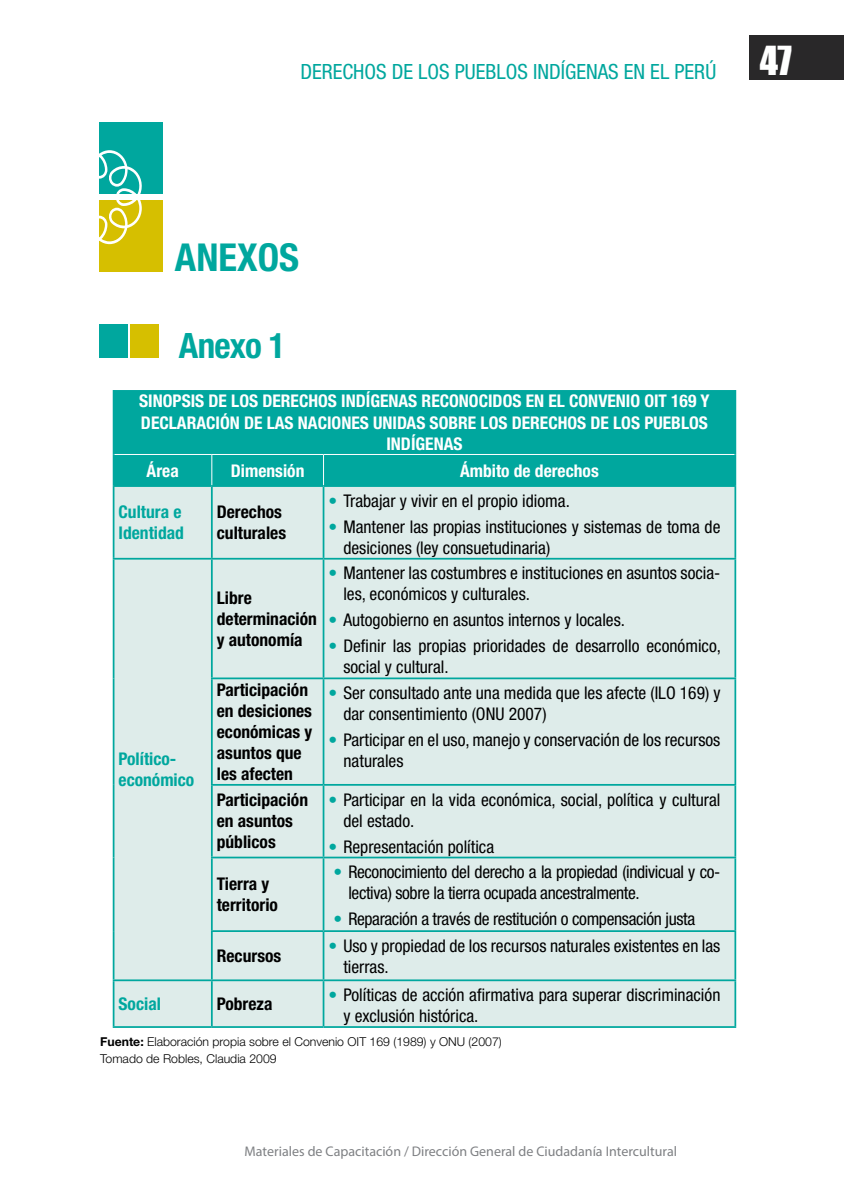
<style>
.page{position:relative;width:844px;height:1191px;background:#fff}
.page>*{position:absolute;margin:0;border:0;box-sizing:border-box;transform-origin:0 0}
.t1{font:700 condensed 38.5px "Helvetica Neue LT Std";color:#00a79e}
.t2{font:700 condensed 35px "Helvetica Neue LT Std";letter-spacing:-.02em;color:#00a79e}
.t3{font:condensed 21px "Helvetica Neue LT Std";color:#00a79e}
.t4{font:condensed 17.5px/21px "Helvetica Neue LT Std";color:#000}
.t5{font:700 condensed 17.5px/21px "Helvetica Neue LT Std";color:#000}
.t6{font:700 condensed 17.5px/21px "Helvetica Neue LT Std";color:#fff;text-align:center}
.t7{font:condensed 17.5px/21px "Helvetica Neue LT Std";letter-spacing:-.02em;color:#000}
.t8{font:700 condensed 17.5px/21px "Helvetica Neue LT Std";color:#00a79e}
.t9{font:14px "Myriad Pro";color:#7e8083}
.t10{font:300 12.25px/16.6px "Helvetica Neue LT Std";color:#000}
.s1{font-weight:700;font-stretch:normal;color:#00a79e}
.s2{font-weight:700}
</style>
<div class="page">
<div style="left:749px;top:35px;width:94px;height:44px;background:#292829"></div>
<div style="left:114px;top:390px;width:620px;height:95px;background:#00a79e"></div>
<div style="left:114px;top:487px;width:620px;height:539px;background:#deecea"></div>
<hr style="left:113px;top:485px;width:99px;height:2px;background:#00a79e">
<hr style="left:113px;top:487px;width:1px;height:71px;background:#00a79e">
<hr style="left:212px;top:485px;width:111px;height:2px;background:#00a79e">
<hr style="left:211px;top:487px;width:2px;height:71px;background:#00a79e">
<hr style="left:323px;top:485px;width:413px;height:2px;background:#00a79e">
<hr style="left:322px;top:487px;width:2px;height:71px;background:#00a79e">
<hr style="left:734px;top:487px;width:2px;height:71px;background:#00a79e">
<hr style="left:113px;top:558px;width:99px;height:1px;background:#00a79e">
<hr style="left:113px;top:559px;width:1px;height:119px;background:#00a79e">
<hr style="left:212px;top:558px;width:111px;height:1px;background:#00a79e">
<hr style="left:211px;top:559px;width:2px;height:118px;background:#00a79e">
<hr style="left:323px;top:558px;width:413px;height:1px;background:#00a79e">
<hr style="left:322px;top:559px;width:2px;height:118px;background:#00a79e">
<hr style="left:734px;top:559px;width:2px;height:118px;background:#00a79e">
<hr style="left:113px;top:678px;width:1px;height:107px;background:#00a79e">
<hr style="left:211px;top:677px;width:112px;height:2px;background:#00a79e">
<hr style="left:211px;top:679px;width:2px;height:105px;background:#00a79e">
<hr style="left:323px;top:677px;width:413px;height:2px;background:#00a79e">
<hr style="left:322px;top:679px;width:2px;height:105px;background:#00a79e">
<hr style="left:734px;top:679px;width:2px;height:105px;background:#00a79e">
<hr style="left:113px;top:785px;width:1px;height:72px;background:#00a79e">
<hr style="left:211px;top:784px;width:112px;height:1px;background:#00a79e">
<hr style="left:211px;top:785px;width:2px;height:71px;background:#00a79e">
<hr style="left:323px;top:784px;width:413px;height:1px;background:#00a79e">
<hr style="left:322px;top:785px;width:2px;height:71px;background:#00a79e">
<hr style="left:734px;top:785px;width:2px;height:71px;background:#00a79e">
<hr style="left:113px;top:857px;width:1px;height:74px;background:#00a79e">
<hr style="left:211px;top:856px;width:112px;height:2px;background:#00a79e">
<hr style="left:211px;top:858px;width:2px;height:72px;background:#00a79e">
<hr style="left:323px;top:856px;width:413px;height:2px;background:#00a79e">
<hr style="left:322px;top:858px;width:2px;height:72px;background:#00a79e">
<hr style="left:734px;top:858px;width:2px;height:72px;background:#00a79e">
<hr style="left:113px;top:931px;width:1px;height:48px;background:#00a79e">
<hr style="left:211px;top:930px;width:112px;height:2px;background:#00a79e">
<hr style="left:211px;top:932px;width:2px;height:47px;background:#00a79e">
<hr style="left:323px;top:930px;width:413px;height:2px;background:#00a79e">
<hr style="left:322px;top:932px;width:2px;height:47px;background:#00a79e">
<hr style="left:734px;top:932px;width:2px;height:47px;background:#00a79e">
<hr style="left:113px;top:979px;width:99px;height:2px;background:#00a79e">
<hr style="left:113px;top:981px;width:1px;height:45px;background:#00a79e">
<hr style="left:212px;top:979px;width:111px;height:2px;background:#00a79e">
<hr style="left:211px;top:981px;width:2px;height:45px;background:#00a79e">
<hr style="left:323px;top:979px;width:413px;height:2px;background:#00a79e">
<hr style="left:322px;top:981px;width:2px;height:45px;background:#00a79e">
<hr style="left:734px;top:981px;width:2px;height:45px;background:#00a79e">
<hr style="left:113px;top:1026px;width:99px;height:2px;background:#00a79e">
<hr style="left:212px;top:1026px;width:111px;height:2px;background:#00a79e">
<hr style="left:323px;top:1026px;width:413px;height:2px;background:#00a79e">
<hr style="left:113px;top:390px;width:1px;height:64px;background:#00a79e">
<hr style="left:113px;top:454px;width:1px;height:31px;background:#00a79e">
<hr style="left:734px;top:390px;width:2px;height:64px;background:#00a79e">
<hr style="left:734px;top:454px;width:2px;height:31px;background:#00a79e">
<hr style="left:114px;top:454px;width:98px;height:1px;background:#fff">
<hr style="left:212px;top:454px;width:111px;height:1px;background:#fff">
<hr style="left:211px;top:455px;width:1px;height:30px;background:#fff">
<hr style="left:323px;top:454px;width:411px;height:1px;background:#fff">
<hr style="left:323px;top:455px;width:1px;height:30px;background:#fff">
<div style="left:99px;top:123px;width:63px;height:71px;background:#00a79e"></div>
<div style="left:99px;top:200px;width:63px;height:71px;background:#d6bf00"></div>
<svg style="left:99px;top:150px;width:43px;height:94px"></svg>
<div style="left:99px;top:324px;width:28px;height:34px;background:#00a79e"></div>
<div style="left:130px;top:324px;width:28px;height:34px;background:#d6bf00"></div>
<p class="t3" style="left:300px;top:60px;width:493px">DERECHOS DE LOS PUEBLOS INDÍGENAS EN EL PERÚ <sup>47</sup></p>
<h1 class="t1" style="left:175px;top:234px;width:126px">ANEXOS</h1>
<h2 class="t2" style="left:179px;top:324px;width:108px">Anexo 1</h2>
<p class="t6" style="left:139px;top:390px;width:572px">SINOPSIS DE LOS DERECHOS INDÍGENAS RECONOCIDOS EN EL CONVENIO OIT 169 Y<br>DECLARACIÓN DE LAS NACIONES UNIDAS SOBRE LOS DERECHOS DE LOS PUEBLOS<br>INDÍGENAS</p>
<p class="t6" style="left:147px;top:459px;width:34px">Área</p>
<p class="t6" style="left:231px;top:459px;width:75px">Dimensión</p>
<p class="t6" style="left:460px;top:459px;width:140px">Ámbito de derechos</p>
<p class="t8" style="left:118px;top:501px;width:67px">Cultura e<br>Identidad</p>
<p class="t5" style="left:217px;top:501px;width:71px">Derechos culturales</p>
<p class="t4" style="left:328px;top:490px;width:243px"><span class="s1">•</span> Trabajar y vivir en el propio idioma.</p>
<p class="t4" style="left:343px;top:516px;width:378px;text-indent:-15px"><span class="s1">•</span> Mantener las propias instituciones y sistemas de toma de desiciones (ley consuetudinaria)</p>
<p class="t8" style="left:118px;top:748px;width:77px">Político&shy;económico</p>
<p class="t5" style="left:217px;top:587px;width:102px">Libre determinación y autonomía</p>
<p class="t4" style="left:343px;top:562px;width:378px;text-indent:-15px"><span class="s1">•</span> Mantener las costumbres e instituciones en asuntos socia&shy;les, económicos y culturales.</p>
<p class="t4" style="left:328px;top:609px;width:298px"><span class="s1">•</span> Autogobierno en asuntos internos y locales.</p>
<p class="t4" style="left:343px;top:635px;width:379px;text-indent:-15px"><span class="s1">•</span> Definir las propias prioridades de desarrollo económico, social y cultural.</p>
<p class="t5" style="left:217px;top:679px;width:97px">Participación en desiciones económicas y asuntos que les afecten</p>
<p class="t4" style="left:343px;top:682px;width:378px;text-indent:-15px"><span class="s1">•</span> Ser consultado ante una medida que les afecte (ILO 169) y dar consentimiento (ONU 2007)</p>
<p class="t4" style="left:343px;top:729px;width:378px;text-indent:-15px"><span class="s1">•</span> Participar en el uso, manejo y conservación de los recursos naturales</p>
<p class="t5" style="left:217px;top:789px;width:93px">Participación en asuntos públicos</p>
<p class="t4" style="left:343px;top:788px;width:378px;text-indent:-15px"><span class="s1">•</span> Participar en la vida económica, social, política y cultural del estado.</p>
<p class="t4" style="left:328px;top:835px;width:167px"><span class="s1">•</span> Representación política</p>
<p class="t5" style="left:217px;top:873px;width:63px">Tierra y territorio</p>
<p class="t7" style="left:348px;top:861px;width:373px;text-indent:-15px"><span class="s1">•</span> Reconocimiento del derecho a la propiedad (indivicual y co&shy;lectiva) sobre la tierra ocupada ancestralmente.</p>
<p class="t7" style="left:333px;top:908px;width:363px"><span class="s1">•</span> Reparación a través de restitución o compensación justa</p>
<p class="t5" style="left:217px;top:945px;width:66px">Recursos</p>
<p class="t4" style="left:343px;top:935px;width:378px;text-indent:-15px"><span class="s1">•</span> Uso y propiedad de los recursos naturales existentes en las tierras.</p>
<p class="t8" style="left:118px;top:993px;width:44px">Social</p>
<p class="t5" style="left:217px;top:993px;width:57px">Pobreza</p>
<p class="t4" style="left:343px;top:984px;width:378px;text-indent:-15px"><span class="s1">•</span> Políticas de acción afirmativa para superar discriminación y exclusión histórica.</p>
<p class="t10" style="left:100px;top:1033px;width:403px"><span class="s2">Fuente:</span> Elaboración propia sobre el Convenio OIT 169 (1989) y ONU (2007)<br>Tomado de Robles, Claudia 2009</p>
<p class="t9" style="left:244px;top:1142px;width:434px">Materiales de Capacitación / Dirección General de Ciudadanía Intercultural</p>
</div>
